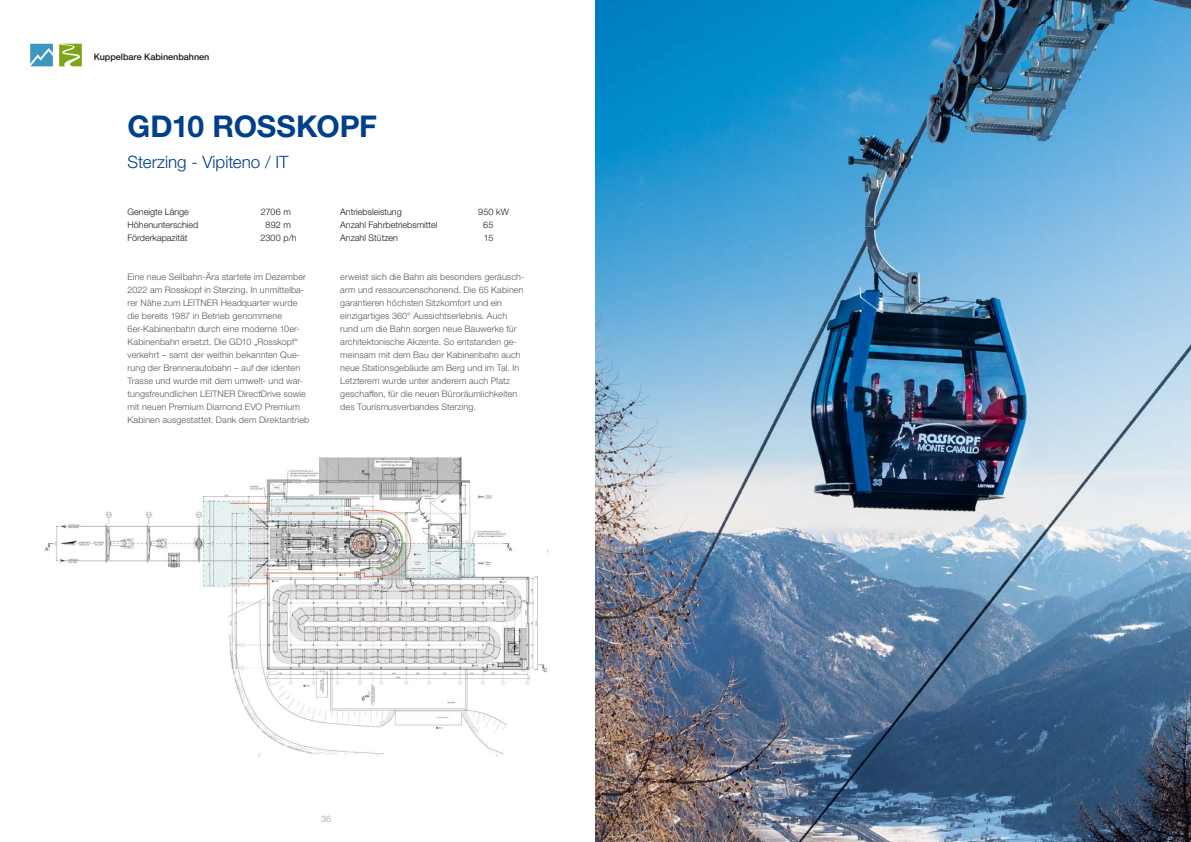
<style>
.page{position:relative;width:1191px;height:842px;background:#fff}
.page>*{position:absolute;margin:0;border:0;box-sizing:border-box;transform-origin:0 0}
._01-Name{font:700 30px "Helvetica Neue LTW1 G";letter-spacing:-.01em;color:#003f89}
._02-Ort_Land{font:300 17px "Helvetica Neue LTW1 G";letter-spacing:-.005em;color:#003f89}
._03-Lauftext{font:300 9px/13px "Helvetica Neue LTW1 G";letter-spacing:.01em;color:#565655}
._04-Zahlen{font:300 9px/13px "Helvetica Neue LTW1 G";color:#181716}
.Typ{font:500 9px "Helvetica Neue LTW1 G";color:#181716}
._04-Zahlen_Start{font:300 9px "Helvetica Neue LTW1 G";color:#181716}
.t1{font:9px "Helvetica Neue LTW1 G";color:#b1b2b3}
</style>
<div class="page">
<svg style="left:30px;top:44px;width:23px;height:22px"></svg>
<img style="left:45px;top:457px;width:503px;height:300px">
<svg style="left:59px;top:44px;width:23px;height:22px"></svg>
<img style="left:595px;top:0;width:596px;height:842px">
<p class="Typ" style="left:94px;top:51px;width:117px">Kuppelbare Kabinenbahnen</p>
<p class="_01-Name" style="left:128px;top:108px;width:251px">GD10 ROSSKOPF</p>
<p class="_02-Ort_Land" style="left:128px;top:151px;width:162px">Sterzing - Vipiteno / IT</p>
<p class="_04-Zahlen" style="left:128px;top:205px;width:72px">Geneigte Länge<br>Höhenunterschied<br>Förderkapazität</p>
<p class="_04-Zahlen" style="left:340px;top:205px;width:99px">Antriebsleistung<br>Anzahl Fahrbetriebsmittel<br>Anzahl Stützen</p>
<p class="_03-Lauftext" style="left:128px;top:270px;width:183px">Eine neue Seilbahn-Ära startete im Dezember 2022 am Rosskopf in Sterzing. In unmittelba&shy;rer Nähe zum LEITNER Headquarter wurde die bereits 1987 in Betrieb genommene 6er-Kabinenbahn durch eine moderne 10er-Kabinenbahn ersetzt. Die GD10 „Rosskopf“ verkehrt – samt der weithin bekannten Que&shy;rung der Brennerautobahn – auf der identen Trasse und wurde mit dem umwelt- und war&shy;tungsfreundlichen LEITNER DirectDrive sowie mit neuen Premium Diamond EVO Premium Kabinen ausgestattet. Dank dem Direktantrieb</p>
<p class="_03-Lauftext" style="left:340px;top:270px;width:185px">erweist sich die Bahn als besonders geräusch&shy;arm und ressourcenschonend. Die 65 Kabinen garantieren höchsten Sitzkomfort und ein einzigartiges 360° Aussichtserlebnis. Auch rund um die Bahn sorgen neue Bauwerke für architektonische Akzente. So entstanden ge&shy;meinsam mit dem Bau der Kabinenbahn auch neue Stationsgebäude am Berg und im Tal. In Letzterem wurde unter anderem auch Platz geschaffen, für die neuen Büroräumlichkeiten des Tourismusverbandes Sterzing.</p>
<p class="_04-Zahlen" style="left:478px;top:205px;width:32px">950 kW</p>
<p class="_04-Zahlen_Start" style="left:261px;top:206px;width:32px">2706 m</p>
<p class="_04-Zahlen" style="left:266px;top:218px;width:27px">892 m</p>
<p class="_04-Zahlen" style="left:260px;top:231px;width:38px">2300 p/h</p>
<p class="_04-Zahlen" style="left:483px;top:218px;width:12px">65</p>
<p class="_04-Zahlen" style="left:484px;top:231px;width:11px">15</p>
<p class="t1" style="left:321px;top:813px;width:12px">36</p>
</div>
